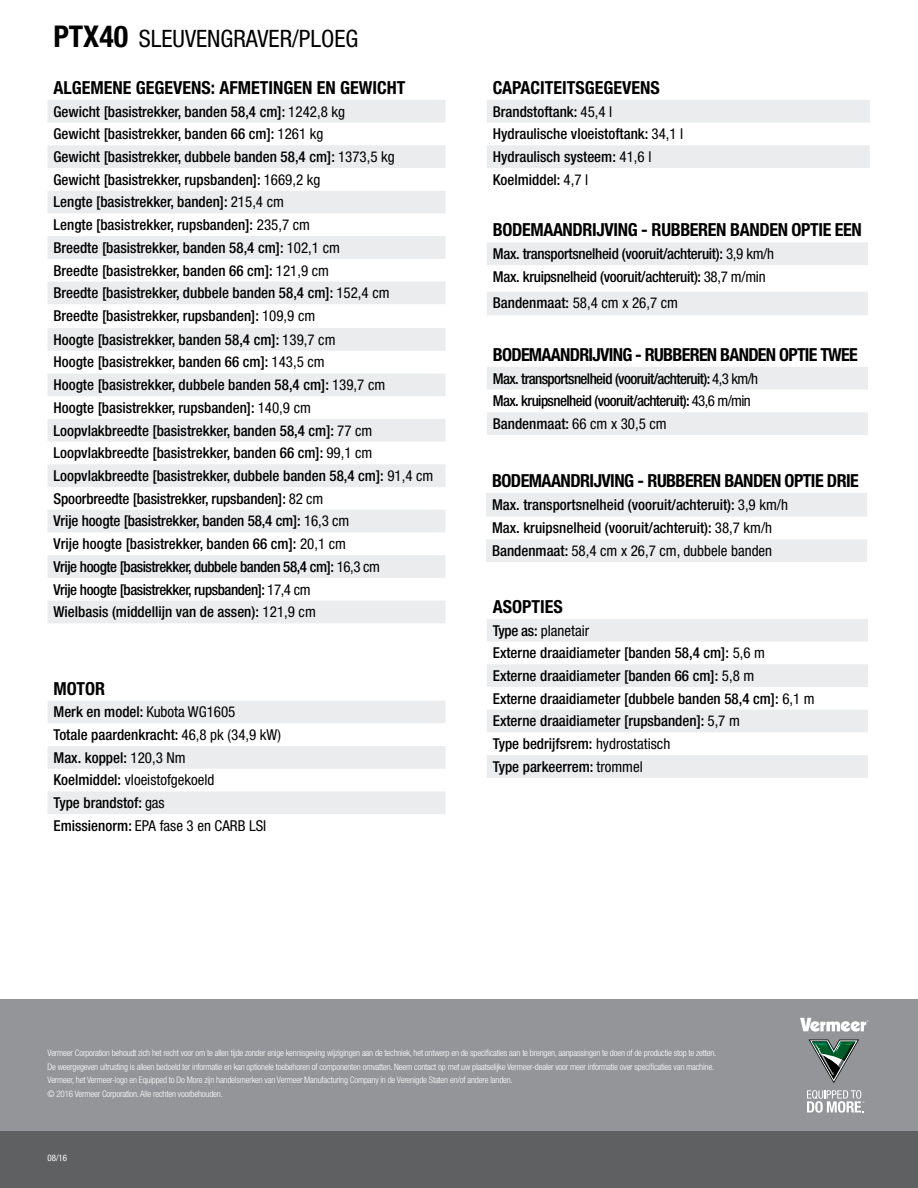
<style>
.page{position:relative;width:918px;height:1188px;background:#fff}
.page>*{position:absolute;margin:0;border:0;box-sizing:border-box;transform-origin:0 0}
.t1{font:condensed 24px "Helvetica Neue LT Std";color:#000}
.t2{font:700 condensed 18px "Helvetica Neue LT Std";letter-spacing:-.02em;color:#000}
.t3{font:700 condensed 18px "Helvetica Neue LT Std";color:#000}
.t4{font:700 condensed 18px "Helvetica Neue LT Std";letter-spacing:-.04em;color:#000}
.t5{font:500 condensed 15px/22.8px "Helvetica Neue LT Std";color:#000}
.t6{font:500 condensed 15px/22.6px "Helvetica Neue LT Std";letter-spacing:-.04em;color:#000}
.t7{font:500 condensed 15px/22.6px "Helvetica Neue LT Std";letter-spacing:-.02em;color:#000}
.t8{font:condensed 15px "Helvetica Neue LT Std";color:#000}
.t9{font:300 condensed 9px/13.5px "Helvetica Neue LT Std";letter-spacing:-.02em;color:#fff}
.t10{font:condensed 9px/15px "Helvetica Neue LT Std";letter-spacing:-.02em;color:#fff}
.s1{font-weight:700;font-size:30px}
.s2{font-weight:400}
.s3{font-weight:500}
</style>
<div class="page">
<div style="left:0;top:1001px;width:918px;height:151px;background:#939598"></div>
<svg style="left:800px;top:1018px;width:68px;height:14px"></svg>
<svg style="left:807px;top:1040px;width:58px;height:73px"></svg>
<div style="left:0;top:1132px;width:918px;height:56px;background:#5f6062"></div>
<svg style="left:48px;top:701px;width:398px;height:113px;fill:#ebeced"></svg>
<svg style="left:487px;top:100px;width:383px;height:68px"></svg>
<svg style="left:487px;top:242px;width:381px;height:73px"></svg>
<svg style="left:487px;top:367px;width:381px;height:68px"></svg>
<svg style="left:48px;top:100px;width:398px;height:523px;fill:#eceded"></svg>
<svg style="left:487px;top:619px;width:381px;height:159px;fill:#ebeced"></svg>
<svg style="left:486px;top:493px;width:381px;height:69px"></svg>
<h1 class="t1" style="left:53px;top:24px;width:307px"><span class="s1">PTX40</span> SLEUVENGRAVER/PLOEG</h1>
<p class="t3" style="left:54px;top:77px;width:353px">ALGEMENE GEGEVENS: AFMETINGEN EN GEWICHT</p>
<p class="t5" style="left:54px;top:100px;width:381px">Gewicht [basistrekker, banden 58,4 cm]: <span class="s2">1242,8 kg<br></span>Gewicht [basistrekker, banden 66 cm]: <span class="s2">1261 kg<br></span>Gewicht [basistrekker, dubbele banden 58,4 cm]: <span class="s2">1373,5 kg </span>Gewicht [basistrekker, rupsbanden]: <span class="s2">1669,2 kg<br></span>Lengte [basistrekker, banden]: <span class="s2">215,4 cm<br></span>Lengte [basistrekker, rupsbanden]: <span class="s2">235,7 cm<br></span>Breedte [basistrekker, banden 58,4 cm]: <span class="s2">102,1 cm<br></span>Breedte [basistrekker, banden 66 cm]: <span class="s2">121,9 cm<br></span>Breedte [basistrekker, dubbele banden 58,4 cm]: <span class="s2">152,4 cm </span>Breedte [basistrekker, rupsbanden]: <span class="s2">109,9 cm<br></span>Hoogte [basistrekker, banden 58,4 cm]: <span class="s2">139,7 cm<br></span>Hoogte [basistrekker, banden 66 cm]: <span class="s2">143,5 cm<br></span>Hoogte [basistrekker, dubbele banden 58,4 cm]: <span class="s2">139,7 cm<br></span>Hoogte [basistrekker, rupsbanden]: <span class="s2">140,9 cm<br></span>Loopvlakbreedte [basistrekker, banden 58,4 cm]: <span class="s2">77 cm </span>Loopvlakbreedte [basistrekker, banden 66 cm]: <span class="s2">99,1 cm </span>Loopvlakbreedte [basistrekker, dubbele banden 58,4 cm]: <span class="s2">91,4 cm </span>Spoorbreedte [basistrekker, rupsbanden]: <span class="s2">82 cm<br></span>Vrije hoogte [basistrekker, banden 58,4 cm]: <span class="s2">16,3 cm<br></span>Vrije hoogte [basistrekker, banden 66 cm]: <span class="s2">20,1 cm<br></span>Vrije hoogte [basistrekker, dubbele banden 58,4 cm]: <span class="s2">16,3 cm<br></span>Vrije hoogte [basistrekker, rupsbanden]: <span class="s2">17,4 cm<br></span>Wielbasis (middellijn van de assen): <span class="s2">121,9 cm</span></p>
<p class="t2" style="left:54px;top:677px;width:53px">MOTOR</p>
<p class="t5" style="left:54px;top:701px;width:229px">Merk en model: <span class="s2">Kubota WG1605<br></span>Totale paardenkracht: <span class="s2">46,8 pk (34,9 kW)<br></span>Max. koppel: <span class="s2">120,3 Nm<br></span>Koelmiddel: <span class="s2">vloeistofgekoeld<br></span>Type brandstof: <span class="s2">gas<br></span>Emissienorm: <span class="s2">EPA fase 3 en CARB LSI</span></p>
<p class="t3" style="left:493px;top:77px;width:168px">CAPACITEITSGEGEVENS</p>
<p class="t5" style="left:493px;top:100px;width:192px">Brandstoftank: <span class="s2">45,4 l<br></span>Hydraulische vloeistoftank: <span class="s2">34,1 l<br></span>Hydraulisch systeem: <span class="s2">41,6 l<br></span>Koelmiddel: <span class="s2">4,7 l</span></p>
<p class="t2" style="left:493px;top:219px;width:371px">BODEMAANDRIJVING - RUBBEREN BANDEN OPTIE EEN</p>
<p class="t7" style="left:493px;top:242px;width:283px">Max. transportsnelheid (vooruit/achteruit): <span class="s2">3,9 km/h<br></span>Max. kruipsnelheid (vooruit/achteruit): <span class="s2">38,7 m/min</span></p>
<p class="t8" style="left:493px;top:294px;width:187px"><span class="s3">Bandenmaat:</span> 58,4 cm x 26,7 cm</p>
<p class="t4" style="left:493px;top:344px;width:367px">BODEMAANDRIJVING - RUBBEREN BANDEN OPTIE TWEE</p>
<p class="t6" style="left:493px;top:367px;width:267px">Max. transportsnelheid (vooruit/achteruit): <span class="s2">4,3 km/h<br></span>Max. kruipsnelheid (vooruit/achteruit): <span class="s2">43,6 m/min<br></span>Bandenmaat: <span class="s2">66 cm x 30,5 cm</span></p>
<p class="t2" style="left:492px;top:470px;width:368px">BODEMAANDRIJVING - RUBBEREN BANDEN OPTIE DRIE</p>
<p class="t5" style="left:492px;top:492px;width:298px;line-height:23.2px">Max. transportsnelheid (vooruit/achteruit): <span class="s2">3,9 km/h<br></span>Max. kruipsnelheid (vooruit/achteruit): <span class="s2">38,7 km/h<br></span>Bandenmaat: <span class="s2">58,4 cm x 26,7 cm, dubbele banden</span></p>
<p class="t3" style="left:493px;top:596px;width:71px">ASOPTIES</p>
<p class="t5" style="left:493px;top:619px;width:323px">Type as: <span class="s2">planetair<br></span>Externe draaidiameter [banden 58,4 cm]: <span class="s2">5,6 m<br></span>Externe draaidiameter [banden 66 cm]: <span class="s2">5,8 m<br></span>Externe draaidiameter [dubbele banden 58,4 cm]: <span class="s2">6,1 m </span>Externe draaidiameter [rupsbanden]: <span class="s2">5,7 m<br></span>Type bedrijfsrem: <span class="s2">hydrostatisch<br></span>Type parkeerrem: <span class="s2">trommel</span></p>
<p class="t9" style="left:48px;top:1046px;width:671px">Vermeer Corporation behoudt zich het recht voor om te allen tijde zonder enige kennisgeving wijzigingen aan de techniek, het ontwerp en de specificaties aan te brengen, aanpassingen te doen of de productie stop te zetten.<br>De weergegeven uitrusting is alleen bedoeld ter informatie en kan optionele toebehoren of componenten omvatten. Neem contact op met uw plaatselijke Vermeer-dealer voor meer informatie over specificaties van machine.<br>Vermeer, het Vermeer-logo en Equipped to Do More zijn handelsmerken van Vermeer Manufacturing Company in de Verenigde Staten en/of andere landen.<br>© 2016 Vermeer Corporation. Alle rechten voorbehouden.</p>
<p class="t10" style="left:46px;top:1048px;width:703px">Vermeer Corporation behoudt zich het recht voor om te allen tijde zonder enige kennisgeving wijzigingen aan de techniek, het ontwerp en de specificaties aan te brengen, aanpassingen te doen of de productie stop te zetten.<br>De weergegeven uitrusting is alleen bedoeld ter informatie en kan optionele toebehoren of componenten omvatten. Neem contact op met uw plaatselijke Vermeer-dealer voor meer informatie over een specifieke machine.</p>
<p class="t10" style="left:48px;top:1151px;width:21px">08/16</p>
</div>
